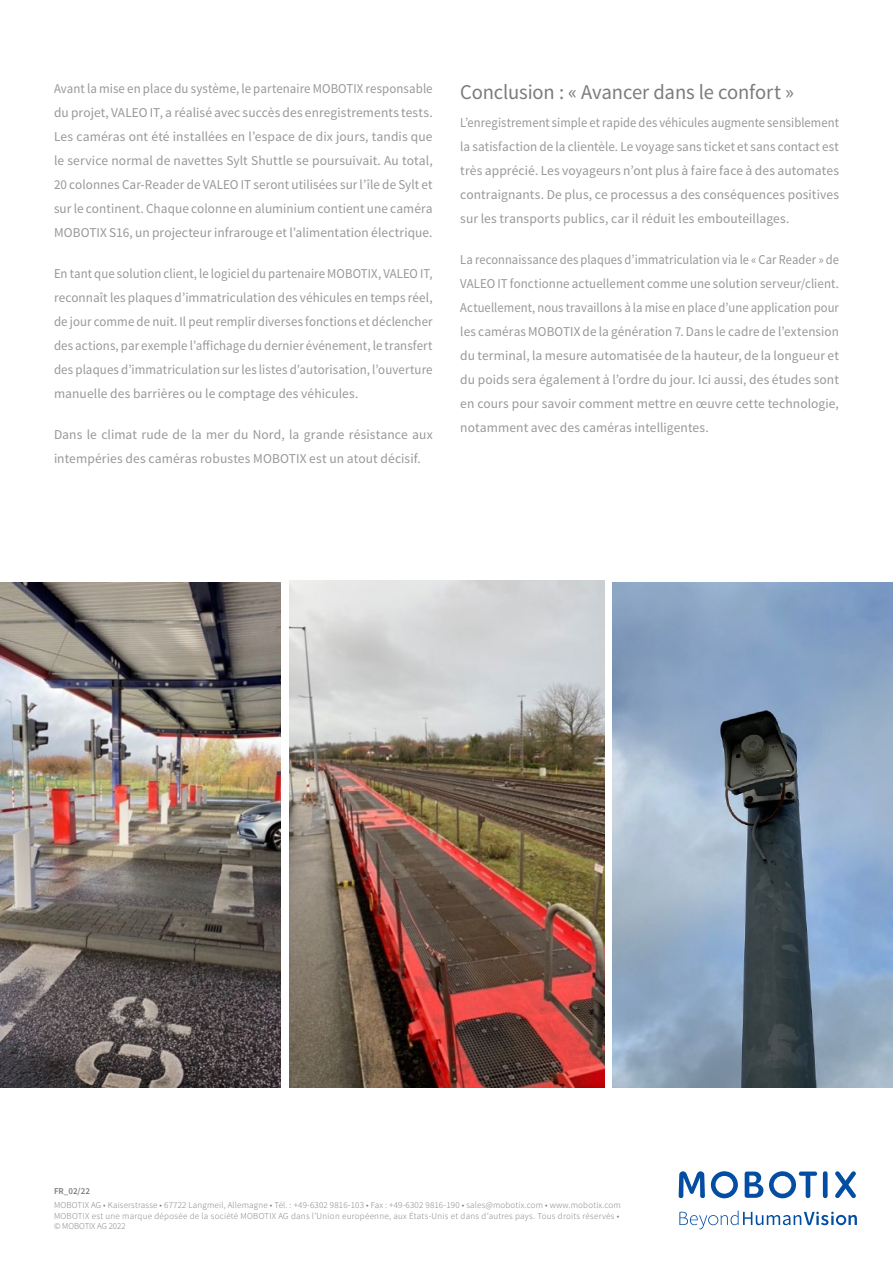
<style>
.page{position:relative;width:893px;height:1263px;background:#fff}
.page>*{position:absolute;margin:0;border:0;box-sizing:border-box;transform-origin:0 0}
.TextParagraphTitle{font:21px "Source Sans Pro";letter-spacing:-.01em;color:#7c7c7c}
._02_Body_Text{font:13.5px/24px "Source Sans Pro";letter-spacing:.005em;color:#989898;text-align:justify;scale:.92 1}
._02_Body_Text-2{font:13.5px/24px "Source Sans Pro";letter-spacing:.005em;color:#989898;text-align:justify;scale:.95 1}
._02_Body_Text-3{font:13.5px/24px "Source Sans Pro";letter-spacing:.005em;color:#989898;text-align:justify;scale:.94 1}
._02_Body_Text-4{font:13.5px/24px "Source Sans Pro";letter-spacing:.005em;color:#989898;text-align:justify;scale:.93 1}
._02_Body_Text-5{font:13.5px/24px "Source Sans Pro";letter-spacing:.005em;color:#989898}
.Disclaimer{font:300 9px/10.5px "Source Sans Pro";letter-spacing:.02em;color:#7c7c7c}
.DisclaimerTitle{font:600 9px "Source Sans Pro";color:#7c7c7c}
</style>
<div class="page">
<svg style="left:679px;top:1171px;width:26px;height:27px"></svg>
<svg style="left:745px;top:1171px;width:18px;height:27px"></svg>
<div style="left:823px;top:1171px;width:5px;height:27px;background:#034ea2;border-radius:2px"></div>
<svg style="left:835px;top:1171px;width:21px;height:27px"></svg>
<svg style="left:711px;top:1171px;width:27px;height:27px"></svg>
<svg style="left:769px;top:1171px;width:48px;height:27px"></svg>
<svg style="left:679px;top:1210px;width:178px;height:19px"></svg>
<img style="left:0;top:582px;width:281px;height:506px">
<img style="left:612px;top:582px;width:281px;height:506px">
<img style="left:289px;top:580px;width:316px;height:508px">
<p class="_02_Body_Text-2" style="left:54px;top:77px;width:400px">Avant la mise en place du système, le partenaire MOBOTIX responsable du projet, VALEO IT, a réalisé avec succès des enregistrements tests.<br>Les caméras ont été installées en l’espace de dix jours, tandis que le service normal de navettes Sylt Shuttle se poursuivait. Au total, 20 colonnes Car-Reader de VALEO IT seront utilisées sur l’île de Sylt et sur le continent. Chaque colonne en aluminium contient une caméra MOBOTIX S16, un projecteur infrarouge et l’alimentation électrique.</p>
<p class="_02_Body_Text-3" style="left:54px;top:262px;width:404px">En tant que solution client, le logiciel du partenaire MOBOTIX, VALEO IT, reconnaît les plaques d’immatriculation des véhicules en temps réel, de jour comme de nuit. Il peut remplir diverses fonctions et déclencher des actions, par exemple l’affichage du dernier événement, le transfert des plaques d’immatriculation sur les listes d’autorisation, l’ouverture manuelle des barrières ou le comptage des véhicules.</p>
<p class="_02_Body_Text-5" style="left:54px;top:423px;width:380px">Dans le climat rude de la mer du Nord, la grande résistance aux intempéries des caméras robustes MOBOTIX est un atout décisif.</p>
<p class="TextParagraphTitle" style="left:460px;top:79px;width:335px">Conclusion : « Avancer dans le confort »</p>
<p class="_02_Body_Text-4" style="left:460px;top:111px;width:409px">L’enregistrement simple et rapide des véhicules augmente sensiblement la satisfaction de la clientèle. Le voyage sans ticket et sans contact est très apprécié. Les voyageurs n’ont plus à faire face à des automates contraignants. De plus, ce processus a des conséquences positives sur les transports publics, car il réduit les embouteillages.</p>
<p class="_02_Body_Text" style="left:460px;top:248px;width:413px">La reconnaissance des plaques d’immatriculation via le « Car Reader » de VALEO IT fonctionne actuellement comme une solution serveur/client.<br>Actuellement, nous travaillons à la mise en place d’une application pour les caméras MOBOTIX de la génération 7. Dans le cadre de l’extension du terminal, la mesure automatisée de la hauteur, de la longueur et du poids sera également à l’ordre du jour. Ici aussi, des études sont en cours pour savoir comment mettre en œuvre cette technologie, notamment avec des caméras intelligentes.</p>
<p class="DisclaimerTitle" style="left:54px;top:1185px;width:37px">FR_02/22</p>
<p class="Disclaimer" style="left:54px;top:1200px;width:568px">MOBOTIX AG • Kaiserstrasse • 67722 Langmeil, Allemagne • Tél. : +49-6302 9816-103 • Fax : +49-6302 9816-190 • sales@mobotix.com • www.mobotix.com</p>
<p class="Disclaimer" style="left:54px;top:1210px;width:567px">MOBOTIX est une marque déposée de la société MOBOTIX AG dans l’Union européenne, aux États-Unis et dans d’autres pays. Tous droits réservés • © MOBOTIX AG 2022</p>
</div>
